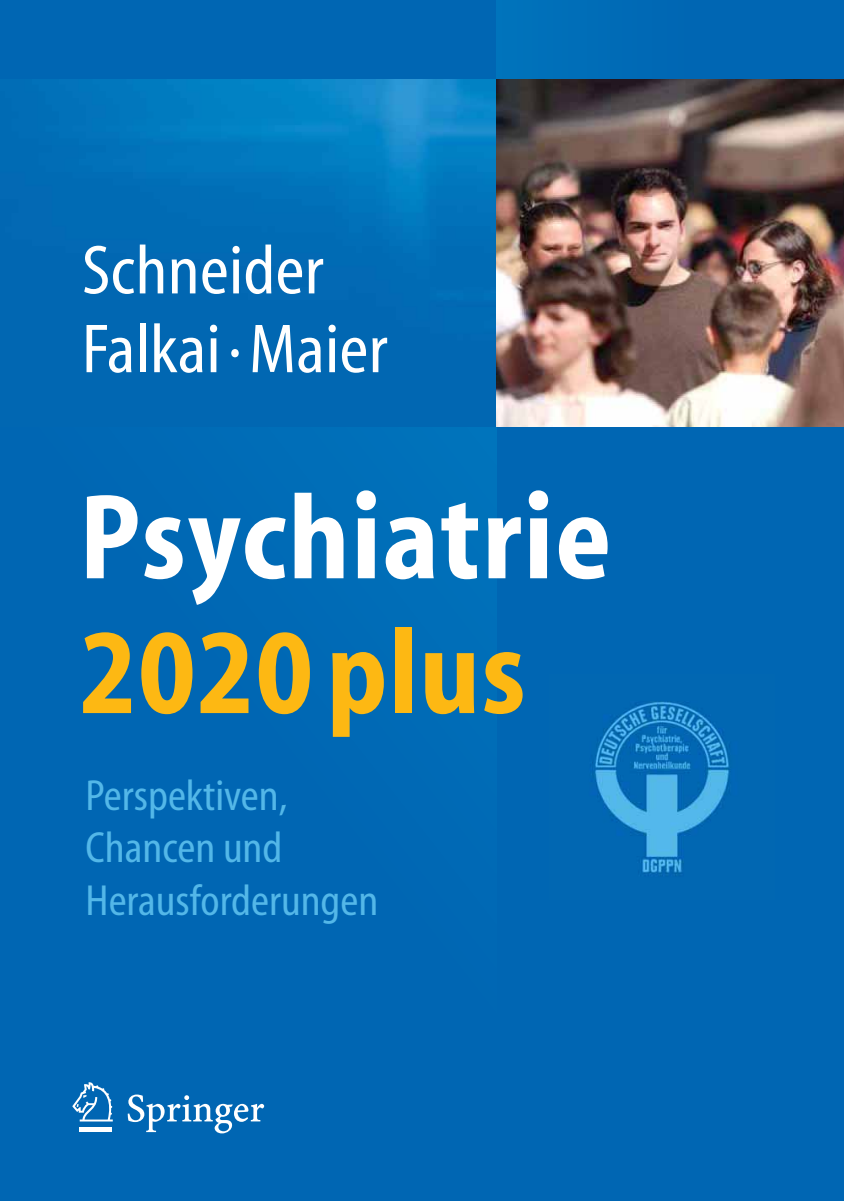
<style>
.page{position:relative;width:844px;height:1201px;background:#fff}
.page>*{position:absolute;margin:0;border:0;box-sizing:border-box;transform-origin:0 0}
.t1{font:700 condensed 122.5px "S Myriad";letter-spacing:.015em;color:#fff}
.t2{font:700 condensed 122.5px "S Myriad";letter-spacing:.01em;color:#fdb813}
.t3{font:condensed 70px/78.8px "S Myriad";letter-spacing:.005em;color:#fff}
.t4{font:70px "Springnew";color:#fff}
.t5{font:condensed 43.75px/52.5px "S Myriad";color:#53b7e8}
</style>
<div class="page">
<div style="left:0;top:0;width:843px;height:1200px;background:#0066b3"></div>
<div style="left:381px;top:427px;width:115px;height:148px;background:#0071ba"></div>
<img style="left:32px;top:79px;width:464px;height:220px">
<img style="left:496px;top:79px;width:347px;height:348px">
<img style="left:592px;top:701px;width:138px;height:175px">
<h2 class="t3" style="left:82px;top:235px;width:307px">Schneider<br>Falkai·Maier</h2>
<h1 class="t1" style="left:79px;top:475px;width:533px">Psychiatrie</h1>
<h1 class="t2" style="left:79px;top:610px;width:447px">2020plus</h1>
<p class="t5" style="left:86px;top:771px;width:294px">Perspektiven,<br>Chancen und<br>Herausforderungen</p>
<h2 class="t4" style="left:79px;top:1081px;width:188px">ABC</h2>
</div>
